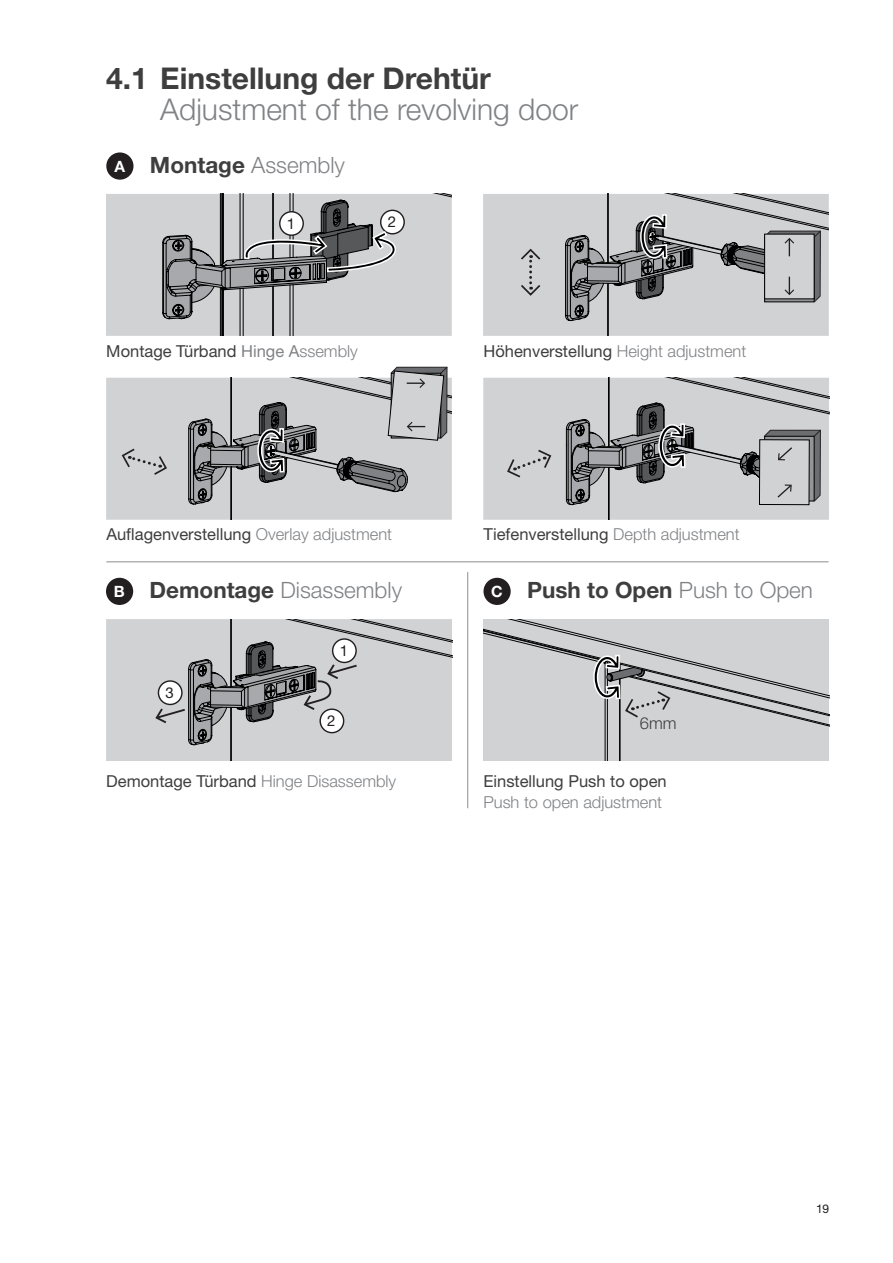
<style>
.page{position:relative;width:893px;height:1263px;background:#fff}
.page>*{position:absolute;margin:0;border:0;box-sizing:border-box;transform-origin:0 0}
.Headline_ENGLISCH{font:300 30px "Helvetica Neue LT Pro";color:#808285}
.Headline_DEUTSCH{font:700 30px "Helvetica Neue LT Pro";color:#3e3e3f}
._0_-_Beschreibungen{font:300 22.5px "Helvetica Neue LT Pro";color:#808285}
._0_-_Beschreibungen-2{font:700 22.5px "Helvetica Neue LT Pro";color:#3e3e3f}
._0_-_Beschreibungen-3{font:16.5px "Helvetica Neue LT Pro";color:#3e3e3f}
._0_-_Beschreibungen-4{font:300 16.5px "Helvetica Neue LT Pro";color:#808285}
._0_-_Beschreibungen-5{font:300 16.5px "Helvetica Neue LT Pro";color:#3e3e3f}
.t1{font:700 15.6px "Helvetica Neue LT Std";color:#fff}
.t2{font:15px "Helvetica Neue LT Pro";color:#231f20}
.t3{font:12px "Helvetica Neue LT Pro";color:#231f20}
.s1{font-weight:700;color:#3e3e3f}
.s2{color:#808285}
.s3{font-weight:300;color:#808285}
</style>
<div class="page">
<hr style="left:106px;top:561px;width:723px;height:1px;background:#8b8d90">
<div style="left:107px;top:153px;width:26px;height:26px;background:#231f20;border-radius:50%"></div>
<div style="left:106px;top:152px;width:27px;height:28px;border:2px solid #231f20;border-radius:50%"></div>
<hr style="left:467px;top:572px;width:1px;height:236px;background:#8b8d90">
<svg style="left:106px;top:176px;width:346px;height:585px"></svg>
<svg style="left:483px;top:193px;width:346px;height:568px"></svg>
<p class="Headline_DEUTSCH" style="left:106px;top:60px;width:386px">4.1 Einstellung der Drehtür</p>
<p class="Headline_ENGLISCH" style="left:160px;top:91px;width:419px">Adjustment of the revolving door</p>
<p class="t1" style="left:114px;top:156px;width:12px">A</p>
<p class="_0_-_Beschreibungen" style="left:150px;top:151px;width:196px"><span class="s1">Montage</span> Assembly</p>
<p class="t2" style="left:287px;top:214px;width:10px">1</p>
<p class="t2" style="left:388px;top:213px;width:10px">2</p>
<p class="_0_-_Beschreibungen-3" style="left:106px;top:341px;width:253px">Montage Türband <span class="s2">Hinge A</span><span class="s3">ssembly</span></p>
<p class="_0_-_Beschreibungen-3" style="left:106px;top:524px;width:287px">Auflagenverstellung <span class="s3">Overlay adjustment</span></p>
<p class="_0_-_Beschreibungen-3" style="left:483px;top:341px;width:264px">Höhenverstellung <span class="s3">Height adjustment</span></p>
<p class="_0_-_Beschreibungen-3" style="left:484px;top:524px;width:258px">Tiefenverstellung <span class="s3">Depth adjustment</span></p>
<p class="t1" style="left:114px;top:582px;width:12px">B</p>
<p class="_0_-_Beschreibungen" style="left:150px;top:576px;width:254px"><span class="s1">Demontage</span> Disassembly</p>
<p class="t1" style="left:491px;top:582px;width:13px">C</p>
<p class="_0_-_Beschreibungen-2" style="left:527px;top:576px;width:287px">Push to Open <span class="s3">Push to Open</span></p>
<p class="t2" style="left:166px;top:683px;width:10px">3</p>
<p class="t2" style="left:340px;top:641px;width:10px">1</p>
<p class="t2" style="left:327px;top:712px;width:10px">2</p>
<p class="_0_-_Beschreibungen-5" style="left:640px;top:713px;width:38px">6mm</p>
<p class="_0_-_Beschreibungen-3" style="left:106px;top:771px;width:292px">Demontage Türband <span class="s3">Hinge Disassembly</span></p>
<p class="_0_-_Beschreibungen-3" style="left:483px;top:771px;width:185px">Einstellung Push to open</p>
<p class="_0_-_Beschreibungen-4" style="left:483px;top:792px;width:180px">Push to open adjustment</p>
<p class="t3" style="left:816px;top:1201px;width:14px">19</p>
</div>
